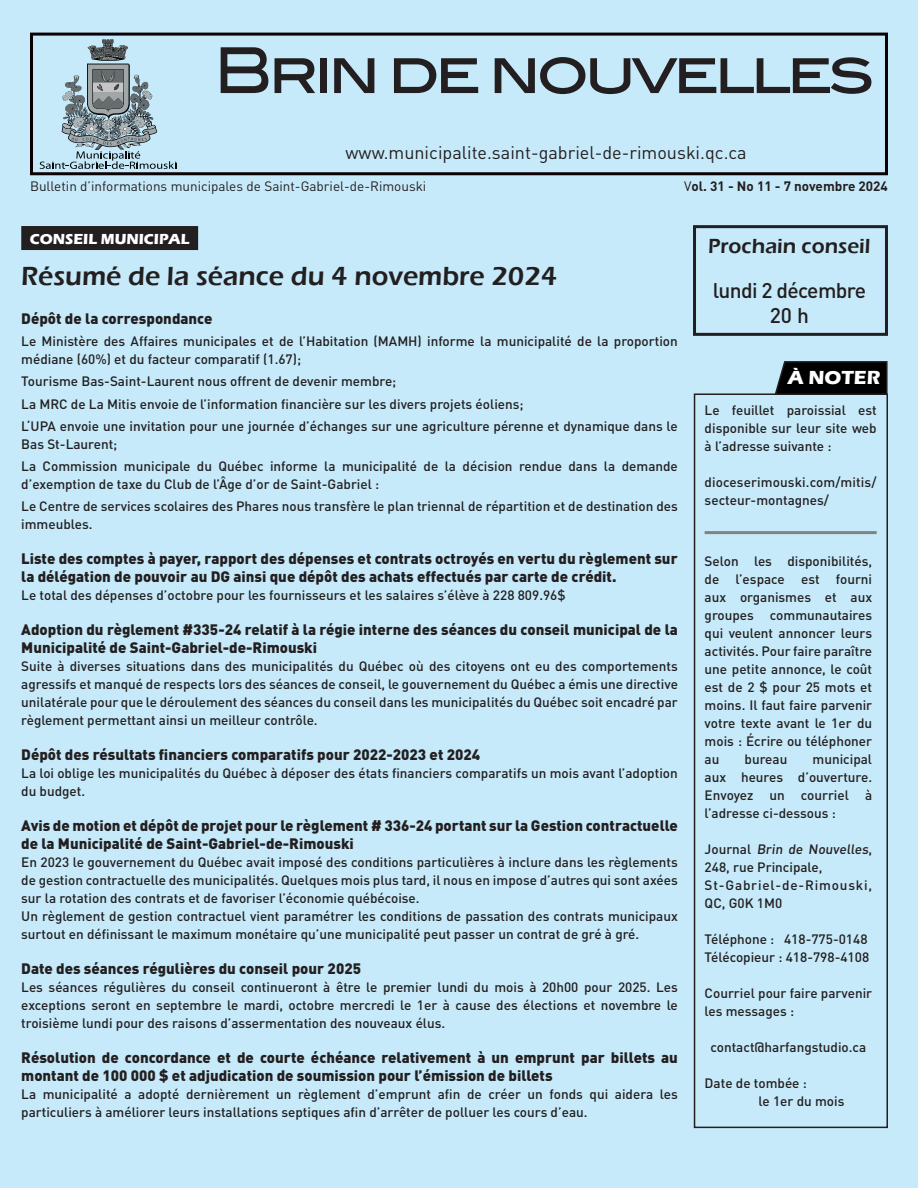
<style>
.page{position:relative;width:918px;height:1188px;background:#c6eafa}
.page>*{position:absolute;margin:0;border:0;box-sizing:border-box;transform-origin:0 0}
.t1{font:56.55px "Blair Md ITCTT Medium";letter-spacing:-.08em;color:#231f20}
.Titre{font:600 27px "Eras ITC";color:#231f20}
.t2{font:500 21px/25.5px "DIN Pro";letter-spacing:-.03em;color:#231f20;text-align:center}
.t3{font:600 21px "Eras ITC";color:#231f20}
.t4{font:700 19.5px "Eras ITC";color:#fff}
.t5{font:18px "DIN Pro";color:#231f20}
.t6{font:900 15px/18px "DIN Pro";color:#231f20}
.Sur-titre{font:700 15px "Eras ITC";color:#fff}
.t7{font:500 13.5px/18px "DIN Pro";color:#231f20}
.t8{font:13.5px "DIN Pro";color:#231f20}
.t9{font:500 13.5px/18px "DIN Pro";letter-spacing:.06em;color:#231f20}
.t10{font:700 13.5px "DIN Pro";color:#231f20}
.s1{font-size:63.15px}
.s2{font-weight:400}
</style>
<div class="page">
<div style="left:694px;top:393px;width:194px;height:735px;border:2px solid #231f20"></div>
<div style="left:693px;top:225px;width:195px;height:111px;border:3px solid #231f20"></div>
<div style="left:30px;top:33px;width:858px;height:142px;border:3px solid #0b0002"></div>
<svg style="left:40px;top:39px;width:136px;height:130px"></svg>
<svg style="left:774px;top:361px;width:114px;height:35px;background:#131517"></svg>
<div style="left:21px;top:226px;width:177px;height:24px;background:#231f20"></div>
<hr style="left:705px;top:531px;width:172px;height:3px;background:#808285">
<p class="t1" style="left:214px;top:27px;width:662px"><span class="s1">B</span>rin de nouvelles</p>
<p class="t5" style="left:346px;top:140px;width:402px">www.municipalite.saint-gabriel-de-rimouski.qc.ca</p>
<p class="t8" style="left:30px;top:177px;width:398px">Bulletin d’informations municipales de Saint-Gabriel-de-Rimouski</p>
<p class="t10" style="left:684px;top:177px;width:205px"><span class="s2">V</span>ol. 31 - No 11 - 7 novembre 2024</p>
<p class="Sur-titre" style="left:30px;top:230px;width:161px">CONSEIL MUNICIPAL</p>
<p class="Titre" style="left:21px;top:260px;width:538px">Résumé de la séance du 4 novembre 2024</p>
<p class="t6" style="left:21px;top:309px;width:193px">Dépôt de la correspondance</p>
<p class="t7" style="left:21px;top:332px;width:658px">Le Ministère des Affaires municipales et de l’Habitation (MAMH) informe la municipalité de la proportion médiane (60%) et du facteur comparatif (1.67);</p>
<p class="t7" style="left:21px;top:372px;width:377px">Tourisme Bas-Saint-Laurent nous offrent de devenir membre;</p>
<p class="t7" style="left:21px;top:394px;width:504px">La MRC de La Mitis envoie de l’information financière sur les divers projets éoliens;</p>
<p class="t7" style="left:21px;top:416px;width:658px">L‘UPA envoie une invitation pour une journée d’échanges sur une agriculture pérenne et dynamique dans le<br>Bas St-Laurent;</p>
<p class="t7" style="left:21px;top:457px;width:658px">La Commission municipale du Québec informe la municipalité de la décision rendue dans la demande d’exemption de taxe du Club de l’Âge d’or de Saint-Gabriel :</p>
<p class="t7" style="left:21px;top:497px;width:658px">Le Centre de services scolaires des Phares nous transfère le plan triennal de répartition et de destination des immeubles.</p>
<p class="t6" style="left:21px;top:549px;width:658px">Liste des comptes à payer, rapport des dépenses et contrats octroyés en vertu du règlement sur la délégation de pouvoir au DG ainsi que dépôt des achats effectués par carte de crédit.</p>
<p class="t7" style="left:21px;top:586px;width:546px">Le total des dépenses d’octobre pour les fournisseurs et les salaires s’élève à 228 809.96$</p>
<p class="t6" style="left:21px;top:620px;width:658px">Adoption du règlement #335-24 relatif à la régie interne des séances du conseil municipal de la<br>Municipalité de Saint-Gabriel-de-Rimouski</p>
<p class="t7" style="left:21px;top:657px;width:658px;text-align:justify">Suite à diverses situations dans des municipalités du Québec où des citoyens ont eu des comportements agressifs et manqué de respects lors des séances de conseil, le gouvernement du Québec a émis une directive unilatérale pour que le déroulement des séances du conseil dans les municipalités du Québec soit encadré par règlement permettant ainsi un meilleur contrôle.</p>
<p class="t6" style="left:21px;top:745px;width:460px">Dépôt des résultats financiers comparatifs pour 2022-2023 et 2024</p>
<p class="t7" style="left:21px;top:764px;width:658px">La loi oblige les municipalités du Québec à déposer des états financiers comparatifs un mois avant l’adoption du budget.</p>
<p class="t6" style="left:21px;top:816px;width:658px">Avis de motion et dépôt de projet pour le règlement # 336-24 portant sur la Gestion contractuelle de la Municipalité de Saint-Gabriel-de-Rimouski</p>
<p class="t7" style="left:21px;top:853px;width:658px;text-align:justify">En 2023 le gouvernement du Québec avait imposé des conditions particulières à inclure dans les règlements de gestion contractuelle des municipalités. Quelques mois plus tard, il nous en impose d’autres qui sont axées sur la rotation des contrats et de favoriser l’économie québécoise.</p>
<p class="t7" style="left:21px;top:907px;width:658px">Un règlement de gestion contractuel vient paramétrer les conditions de passation des contrats municipaux surtout en définissant le maximum monétaire qu’une municipalité peut passer un contrat de gré à gré.</p>
<p class="t6" style="left:21px;top:959px;width:341px">Date des séances régulières du conseil pour 2025</p>
<p class="t7" style="left:21px;top:978px;width:658px;text-align:justify">Les séances régulières du conseil continueront à être le premier lundi du mois à 20h00 pour 2025. Les exceptions seront en septembre le mardi, octobre mercredi le 1er à cause des élections et novembre le troisième lundi pour des raisons d’assermentation des nouveaux élus.</p>
<p class="t6" style="left:21px;top:1048px;width:658px">Résolution de concordance et de courte échéance relativement à un emprunt par billets au montant de 100 000 $ et adjudication de soumission pour l’émission de billets</p>
<p class="t7" style="left:21px;top:1085px;width:658px">La municipalité a adopté dernièrement un règlement d’emprunt afin de créer un fonds qui aidera les particuliers à améliorer leurs installations septiques afin d’arrêter de polluer les cours d’eau.</p>
<p class="t3" style="left:708px;top:234px;width:164px">Prochain conseil</p>
<p class="t2" style="left:713px;top:277px;width:155px">lundi 2 décembre<br>20 h</p>
<p class="t4" style="left:788px;top:366px;width:94px">À NOTER</p>
<p class="t7" style="left:705px;top:400px;width:174px;text-align:justify">Le feuillet paroissial est disponible sur leur site web à l’adresse suivante :</p>
<p class="t7" style="left:705px;top:472px;width:173px">dioceserimouski.com/mitis/ secteur-montagnes/</p>
<p class="t7" style="left:705px;top:552px;width:169px;text-align:justify">Selon les disponibilités, de l’espace est fourni aux organismes et aux groupes communautaires qui veulent annoncer leurs activités. Pour faire paraître une petite annonce, le coût est de 2 $ pour 25 mots et moins. Il faut faire parvenir votre texte avant le 1er du mois : Écrire ou téléphoner au</p>
<p class="t7" style="left:705px;top:750px;width:169px;text-align:justify;text-indent:108px">municipal aux heures d’ouverture.<br>Envoyez un courriel à l’adresse ci-dessous :</p>
<p class="t7" style="left:705px;top:840px;width:169px">J o u rn a l Brin de Nouvelles,<br>248, rue Principale,</p>
<p class="t9" style="left:705px;top:876px;width:169px">St-Gabriel-de-Rimouski,<br>QC, G0K 1M0</p>
<p class="t7" style="left:705px;top:930px;width:166px">Téléphone : 418-775-0148<br>Télécopieur : 418-798-4108</p>
<p class="t7" style="left:705px;top:984px;width:169px">Courriel pour faire parvenir les messages :</p>
<p class="t7" style="left:711px;top:1038px;width:157px">contact@harfangstudio.ca</p>
<p class="t7" style="left:705px;top:1074px;width:104px">Date de tombée :</p>
<p class="t7" style="left:759px;top:1092px;width:87px">le 1er du mois</p>
<p class="t7" style="left:745px;top:750px;width:44px">bureau</p>
</div>
